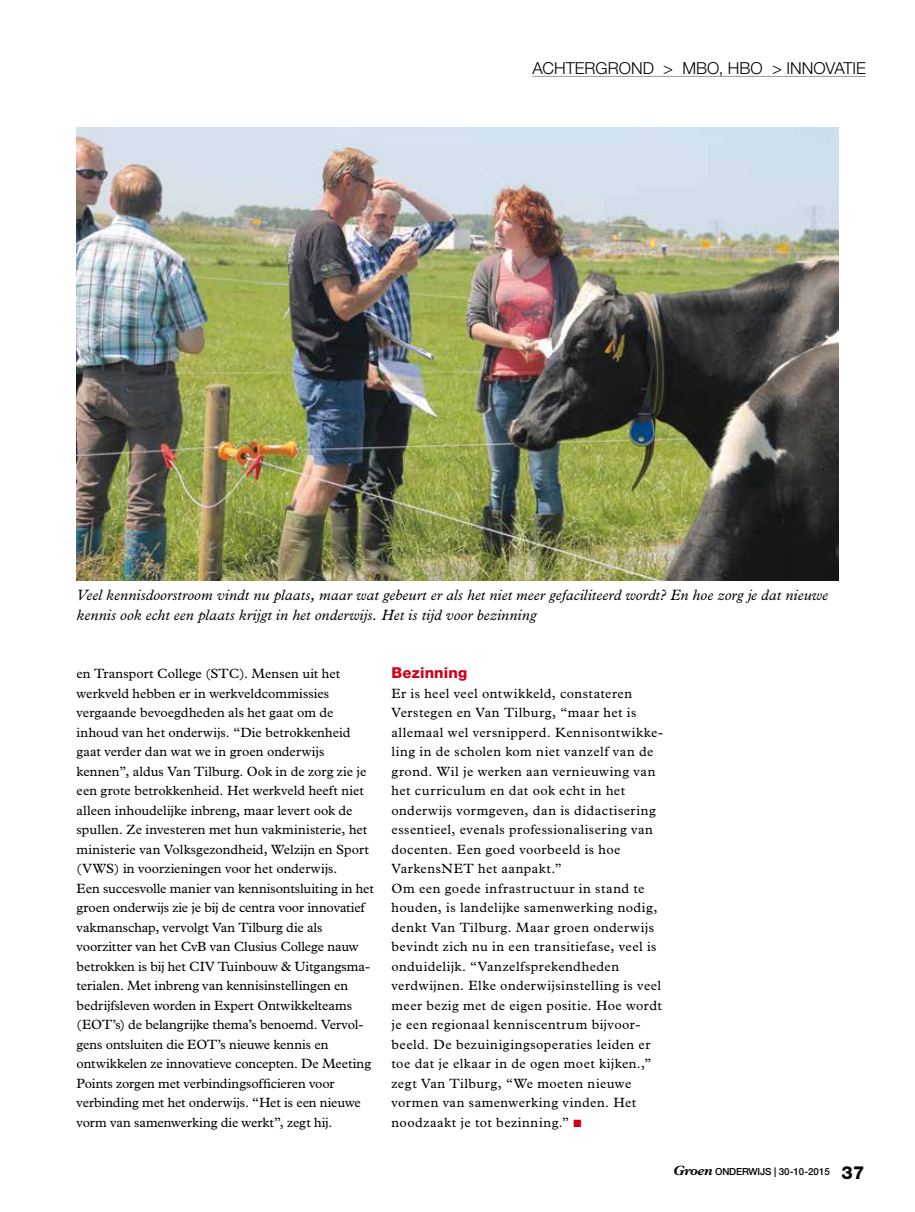
<style>
.page{position:relative;width:915px;height:1212px;background:#fff}
.page>*{position:absolute;margin:0;border:0;box-sizing:border-box;transform-origin:0 0}
.t1{font:300 16.5px "Helvetica Neue LT Std";color:#000}
.t2{font:italic 15px/19.5px "Plantin Std";letter-spacing:.01em;color:#000}
.t3{font:800 15px "Helvetica Neue LT Std";letter-spacing:.01em;color:#d10019}
.t4{font:13.5px/19.5px "Plantin Std";letter-spacing:-.005em;color:#000}
.t5{font:13.5px/19.5px "Plantin Std";letter-spacing:.02em;color:#000}
.t6{font:500 9.75px "Helvetica Neue LT Std";letter-spacing:-.02em;color:#000}
.s1{color:#d10019}
.s2{font-family:"Plantin Std";font-weight:700;font-style:italic;font-size:13.5px}
.s3{font-weight:800;font-size:18px}
</style>
<div class="page">
<img style="left:77px;top:128px;width:761px;height:453px">
<hr style="left:532px;top:76px;width:333px;height:1px;background:#9c9e9f">
<p class="t1" style="left:532px;top:58px;width:335px">ACHTERGROND &gt; MBO, HBO &gt; INNOVATIE</p>
<p class="t2" style="left:77px;top:585px;width:752px">Veel kennisdoorstroom vindt nu plaats, maar wat gebeurt er als het niet meer gefaciliteerd wordt? En hoe zorg je dat nieuwe kennis ook echt een plaats krijgt in het onderwijs. Het is tijd voor bezinning</p>
<p class="t4" style="left:77px;top:664px;width:299px">en Transport College (STC). Mensen uit het werkveld hebben er in werkveldcommissies vergaande bevoegdheden als het gaat om de inhoud van het onderwijs. “Die betrokkenheid gaat verder dan wat we in groen onderwijs kennen”, aldus Van Tilburg. Ook in de zorg zie je een grote betrokkenheid. Het werkveld heeft niet alleen inhoudelijke inbreng, maar levert ook de spullen. Ze investeren met hun vakministerie, het ministerie van Volksgezondheid, Welzijn en Sport (VWS) in voorzieningen voor het onderwijs.<br>Een succesvolle manier van kennisontsluiting in het groen onderwijs zie je bij de centra voor innovatief vakmanschap, vervolgt Van Tilburg die als voorzitter van het CvB van Clusius College nauw betrokken is bij het CIV Tuinbouw &amp; Uitgangsma&shy;terialen. Met inbreng van kennisinstellingen en bedrijfsleven worden in Expert Ontwikkelteams (EOT’s) de belangrijke thema’s benoemd. Vervol&shy;gens ontsluiten die EOT’s nieuwe kennis en ontwikkelen ze innovatieve concepten. De Meeting Points zorgen met verbindingsofficieren voor verbinding met het onderwijs. “Het is een nieuwe vorm van samenwerking die werkt”, zegt hij.</p>
<p class="t3" style="left:391px;top:664px;width:77px">Bezinning</p>
<p class="t5" style="left:391px;top:683px;width:273px">Er is heel veel ontwikkeld, constateren Verstegen en Van Tilburg, “maar het is allemaal wel versnipperd. Kennisontwikke&shy;ling in de scholen kom niet vanzelf van de grond. Wil je werken aan vernieuwing van het curriculum en dat ook echt in het onderwijs vormgeven, dan is didactisering essentieel, evenals professionalisering van docenten. Een goed voorbeeld is hoe VarkensNET het aanpakt.”<br>Om een goede infrastructuur in stand te houden, is landelijke samenwerking nodig, denkt Van Tilburg. Maar groen onderwijs bevindt zich nu in een transitiefase, veel is onduidelijk. “Vanzelfsprekendheden verdwijnen. Elke onderwijsinstelling is veel meer bezig met de eigen positie. Hoe wordt je een regionaal kenniscentrum bijvoor&shy;beeld. De bezuinigingsoperaties leiden er toe dat je elkaar in de ogen moet kijken.,” zegt Van Tilburg, “We moeten nieuwe vormen van samenwerking vinden. Het noodzaakt je tot bezinning.” <span class="s1">■</span></p>
<p class="t6" style="left:673px;top:1166px;width:192px"><span class="s2">Groen</span> ONDERWIJS | 30-10-2015 <span class="s3">37</span></p>
</div>
